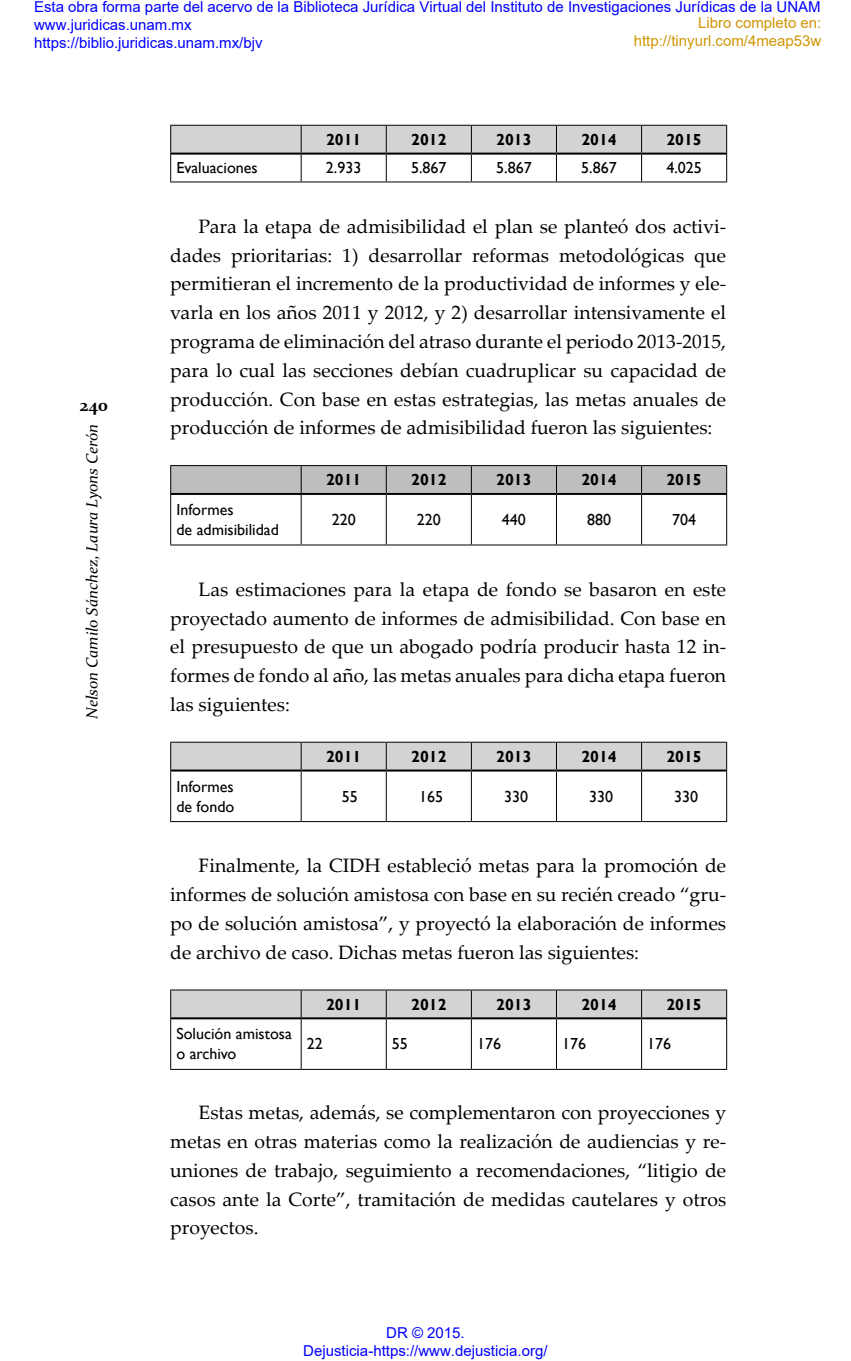
<style>
.page{position:relative;width:851px;height:1361px;background:#fff}
.page>*{position:absolute;margin:0;border:0;box-sizing:border-box;transform-origin:0 0}
.t1{font:19.4px/28.8px "Palatino Linotype";color:#000;text-align:justify}
.t2{font:700 18px "Constantia";color:#000}
.t3{font:16px/20px "Gill Sans";color:#000}
.t4{font:700 16px "Gill Sans";color:#000}
.t5{font:italic 16px "Constantia";color:#000}
.t6{font:15px/18px "Arial";color:#00f}
.t7{font:15px/18px "Arial";color:#cf9605;text-align:right}
</style>
<div class="page">
<svg style="left:170px;top:125px;width:557px;height:56px"></svg>
<hr style="left:170px;top:181px;width:131px;height:1px;background:#000">
<hr style="left:301px;top:181px;width:85px;height:1px;background:#000">
<hr style="left:386px;top:181px;width:85px;height:1px;background:#000">
<hr style="left:471px;top:181px;width:85px;height:1px;background:#000">
<hr style="left:556px;top:181px;width:85px;height:1px;background:#000">
<hr style="left:641px;top:181px;width:86px;height:1px;background:#000">
<hr style="left:170px;top:153px;width:131px;height:2px;background:#000">
<hr style="left:301px;top:153px;width:85px;height:2px;background:#000">
<hr style="left:386px;top:153px;width:85px;height:2px;background:#000">
<hr style="left:471px;top:153px;width:85px;height:2px;background:#000">
<hr style="left:556px;top:153px;width:85px;height:2px;background:#000">
<hr style="left:641px;top:153px;width:86px;height:2px;background:#000">
<svg style="left:170px;top:465px;width:557px;height:28px;background:#b2b4b6"></svg>
<hr style="left:170px;top:495px;width:1px;height:49px;background:#000">
<hr style="left:300px;top:495px;width:1px;height:49px;background:#000">
<hr style="left:386px;top:495px;width:1px;height:49px;background:#000">
<hr style="left:471px;top:495px;width:1px;height:49px;background:#000">
<hr style="left:556px;top:495px;width:1px;height:49px;background:#000">
<hr style="left:641px;top:495px;width:1px;height:49px;background:#000">
<hr style="left:726px;top:495px;width:1px;height:49px;background:#000">
<hr style="left:170px;top:544px;width:131px;height:1px;background:#000">
<hr style="left:301px;top:544px;width:85px;height:1px;background:#000">
<hr style="left:386px;top:544px;width:85px;height:1px;background:#000">
<hr style="left:471px;top:544px;width:85px;height:1px;background:#000">
<hr style="left:556px;top:544px;width:85px;height:1px;background:#000">
<hr style="left:641px;top:544px;width:86px;height:1px;background:#000">
<hr style="left:170px;top:493px;width:131px;height:2px;background:#000">
<hr style="left:301px;top:493px;width:85px;height:2px;background:#000">
<hr style="left:386px;top:493px;width:85px;height:2px;background:#000">
<hr style="left:471px;top:493px;width:85px;height:2px;background:#000">
<hr style="left:556px;top:493px;width:85px;height:2px;background:#000">
<hr style="left:641px;top:493px;width:86px;height:2px;background:#000">
<hr style="left:300px;top:771px;width:1px;height:50px;background:#000">
<hr style="left:386px;top:771px;width:1px;height:50px;background:#000">
<hr style="left:471px;top:771px;width:1px;height:50px;background:#000">
<hr style="left:556px;top:771px;width:1px;height:50px;background:#000">
<hr style="left:641px;top:771px;width:1px;height:50px;background:#000">
<div style="left:170px;top:742px;width:557px;height:27px;background:#d1d3d4"></div>
<hr style="left:170px;top:771px;width:1px;height:50px;background:#000">
<hr style="left:726px;top:771px;width:1px;height:50px;background:#000">
<hr style="left:170px;top:821px;width:131px;height:1px;background:#000">
<hr style="left:301px;top:821px;width:85px;height:1px;background:#000">
<hr style="left:386px;top:821px;width:85px;height:1px;background:#000">
<hr style="left:471px;top:821px;width:85px;height:1px;background:#000">
<hr style="left:556px;top:821px;width:85px;height:1px;background:#000">
<hr style="left:641px;top:821px;width:86px;height:1px;background:#000">
<hr style="left:170px;top:769px;width:131px;height:2px;background:#000">
<hr style="left:301px;top:769px;width:85px;height:2px;background:#000">
<hr style="left:386px;top:769px;width:85px;height:2px;background:#000">
<hr style="left:471px;top:769px;width:85px;height:2px;background:#000">
<hr style="left:556px;top:769px;width:85px;height:2px;background:#000">
<hr style="left:641px;top:769px;width:86px;height:2px;background:#000">
<hr style="left:300px;top:1019px;width:1px;height:50px;background:#000">
<hr style="left:386px;top:1019px;width:1px;height:50px;background:#000">
<hr style="left:471px;top:1019px;width:1px;height:50px;background:#000">
<hr style="left:556px;top:1019px;width:1px;height:50px;background:#000">
<hr style="left:641px;top:1019px;width:1px;height:50px;background:#000">
<hr style="left:170px;top:989px;width:131px;height:1px;background:#000">
<hr style="left:301px;top:989px;width:85px;height:1px;background:#000">
<hr style="left:386px;top:989px;width:85px;height:1px;background:#000">
<hr style="left:471px;top:989px;width:85px;height:1px;background:#000">
<hr style="left:556px;top:989px;width:85px;height:1px;background:#000">
<hr style="left:641px;top:989px;width:86px;height:1px;background:#000">
<div style="left:170px;top:990px;width:557px;height:27px;background:#d1d3d4"></div>
<hr style="left:170px;top:1019px;width:1px;height:50px;background:#000">
<hr style="left:726px;top:1019px;width:1px;height:50px;background:#000">
<hr style="left:170px;top:1069px;width:131px;height:1px;background:#000">
<hr style="left:301px;top:1069px;width:85px;height:1px;background:#000">
<hr style="left:386px;top:1069px;width:85px;height:1px;background:#000">
<hr style="left:471px;top:1069px;width:85px;height:1px;background:#000">
<hr style="left:556px;top:1069px;width:85px;height:1px;background:#000">
<hr style="left:641px;top:1069px;width:86px;height:1px;background:#000">
<hr style="left:170px;top:1017px;width:131px;height:2px;background:#000">
<hr style="left:301px;top:1017px;width:85px;height:2px;background:#000">
<hr style="left:386px;top:1017px;width:85px;height:2px;background:#000">
<hr style="left:471px;top:1017px;width:85px;height:2px;background:#000">
<hr style="left:556px;top:1017px;width:85px;height:2px;background:#000">
<hr style="left:641px;top:1017px;width:86px;height:2px;background:#000">
<p class="t6" style="left:34px;top:-2px;width:788px">Esta obra forma parte del acervo de la Biblioteca Jurídica Virtual del Instituto de Investigaciones Jurídicas de la UNAM www.juridicas.unam.mx<br>https://biblio.juridicas.unam.mx/bjv</p>
<p class="t7" style="left:633px;top:14px;width:189px">Libro completo en: http://tinyurl.com/4meap53w</p>
<p class="t4" style="left:326px;top:130px;width:37px">2011</p>
<p class="t4" style="left:411px;top:130px;width:37px">2012</p>
<p class="t4" style="left:496px;top:130px;width:37px">2013</p>
<p class="t4" style="left:581px;top:130px;width:37px">2014</p>
<p class="t4" style="left:666px;top:130px;width:37px">2015</p>
<p class="t2" style="left:80px;top:392px;width:30px">240</p>
<p class="t5" style="left:81px;top:719px;width:297px;rotate:-90deg">Nelson Camilo Sánchez, Laura Lyons Cerón</p>
<p class="t3" style="left:176px;top:158px;width:83px">Evaluaciones</p>
<p class="t3" style="left:326px;top:158px;width:37px">2.933</p>
<p class="t3" style="left:411px;top:158px;width:37px">5.867</p>
<p class="t3" style="left:496px;top:158px;width:37px">5.867</p>
<p class="t3" style="left:581px;top:158px;width:37px">5.867</p>
<p class="t3" style="left:666px;top:158px;width:37px">4.025</p>
<p class="t1" style="left:170px;top:211px;width:557px;text-indent:28px">Para la etapa de admisibilidad el plan se planteó dos activi&shy;dades prioritarias: 1) desarrollar reformas metodológicas que permitieran el incremento de la productividad de informes y ele&shy;varla en los años 2011 y 2012, y 2) desarrollar intensivamente el programa de eliminación del atraso durante el periodo 2013-2015, para lo cual las secciones debían cuadruplicar su capacidad de producción. Con base en estas estrategias, las metas anuales de producción de informes de admisibilidad fueron las siguientes:</p>
<p class="t4" style="left:326px;top:470px;width:37px">2011</p>
<p class="t4" style="left:411px;top:470px;width:37px">2012</p>
<p class="t4" style="left:496px;top:470px;width:37px">2013</p>
<p class="t4" style="left:581px;top:470px;width:37px">2014</p>
<p class="t4" style="left:666px;top:470px;width:37px">2015</p>
<p class="t3" style="left:176px;top:500px;width:104px">Informes<br>de admisibilidad</p>
<p class="t3" style="left:332px;top:510px;width:25px">220</p>
<p class="t3" style="left:417px;top:510px;width:25px">220</p>
<p class="t3" style="left:502px;top:510px;width:25px">440</p>
<p class="t3" style="left:587px;top:510px;width:25px">880</p>
<p class="t3" style="left:672px;top:510px;width:25px">704</p>
<p class="t1" style="left:170px;top:574px;width:557px;text-indent:28px">Las estimaciones para la etapa de fondo se basaron en este proyectado aumento de informes de admisibilidad. Con base en el presupuesto de que un abogado podría producir hasta 12 in&shy;formes de fondo al año, las metas anuales para dicha etapa fueron las siguientes:</p>
<p class="t4" style="left:326px;top:747px;width:37px">2011</p>
<p class="t4" style="left:411px;top:747px;width:37px">2012</p>
<p class="t4" style="left:496px;top:747px;width:37px">2013</p>
<p class="t4" style="left:581px;top:747px;width:37px">2014</p>
<p class="t4" style="left:666px;top:747px;width:37px">2015</p>
<p class="t3" style="left:176px;top:776px;width:59px">Informes de fondo</p>
<p class="t3" style="left:342px;top:786px;width:17px">55</p>
<p class="t3" style="left:419px;top:786px;width:25px">165</p>
<p class="t3" style="left:504px;top:786px;width:25px">330</p>
<p class="t3" style="left:589px;top:786px;width:25px">330</p>
<p class="t3" style="left:674px;top:786px;width:25px">330</p>
<p class="t1" style="left:170px;top:850px;width:557px;text-indent:28px">Finalmente, la CIDH estableció metas para la promoción de informes de solución amistosa con base en su recién creado “gru&shy;po de solución amistosa”, y proyectó la elaboración de informes de archivo de caso. Dichas metas fueron las siguientes:</p>
<p class="t4" style="left:326px;top:994px;width:37px">2011</p>
<p class="t4" style="left:411px;top:994px;width:37px">2012</p>
<p class="t4" style="left:496px;top:994px;width:37px">2013</p>
<p class="t4" style="left:581px;top:994px;width:37px">2014</p>
<p class="t4" style="left:666px;top:994px;width:37px">2015</p>
<p class="t3" style="left:176px;top:1024px;width:117px">Solución amistosa o archivo</p>
<p class="t3" style="left:307px;top:1034px;width:17px">22</p>
<p class="t3" style="left:392px;top:1034px;width:17px">55</p>
<p class="t3" style="left:477px;top:1034px;width:25px">176</p>
<p class="t3" style="left:562px;top:1034px;width:25px">176</p>
<p class="t3" style="left:647px;top:1034px;width:25px">176</p>
<p class="t1" style="left:170px;top:1097px;width:557px;text-indent:28px">Estas metas, además, se complementaron con proyecciones y metas en otras materias como la realización de audiencias y re&shy;uniones de trabajo, seguimiento a recomendaciones, “litigio de casos ante la Corte”, tramitación de medidas cautelares y otros proyectos.</p>
<p class="t6" style="left:303px;top:1323px;width:246px;text-align:center">DR © 2015.<br>Dejusticia-https://www.dejusticia.org/</p>
</div>
